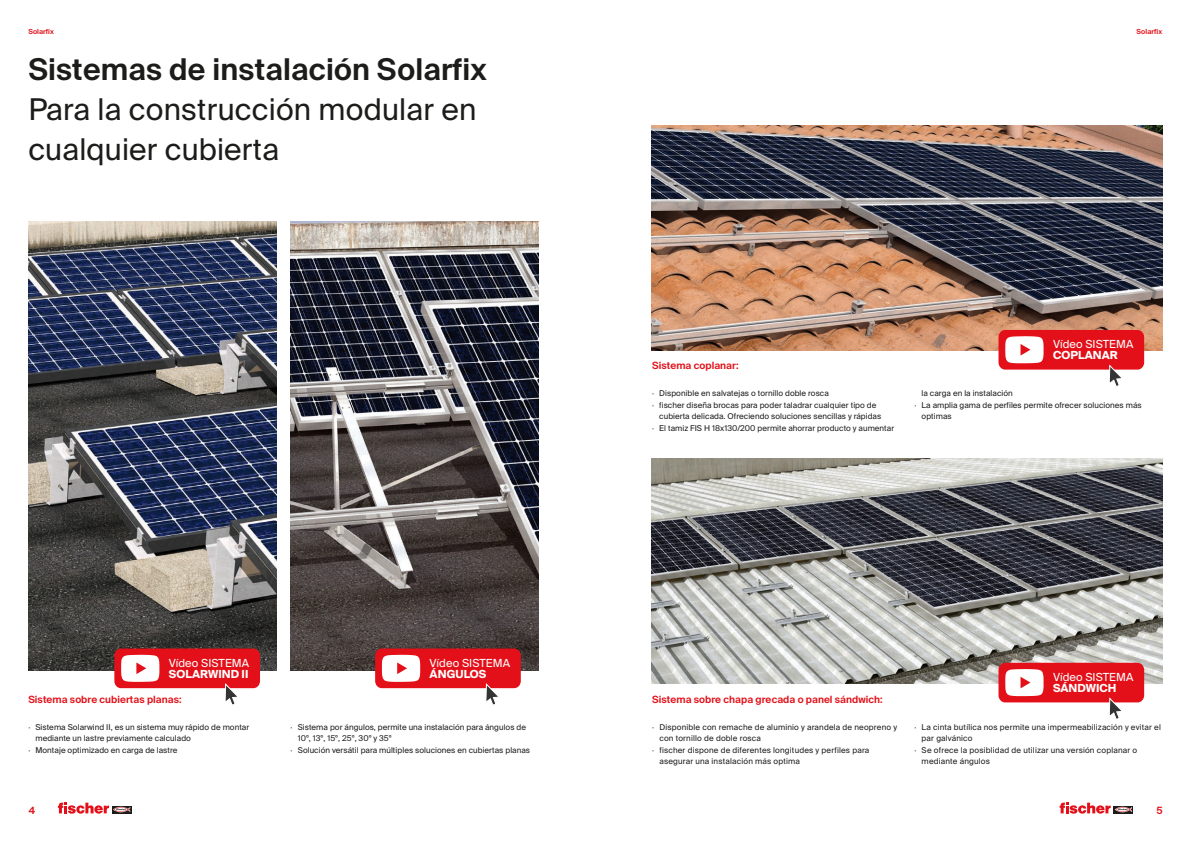
<style>
.page{position:relative;width:1191px;height:842px;background:#fff}
.page>*{position:absolute;margin:0;border:0;box-sizing:border-box;transform-origin:0 0}
.CB_AF_01_HEAD_35PT_S{font:30px "fischerstrong";letter-spacing:.005em;color:#1c1c1b}
.CB_AF_01_HEAD_35PT_S-2{font:600 30px "fischerstrong";letter-spacing:.005em;color:#1c1c1b}
.CB_AF_01_HEAD_35PT_S-3{font:11.1px "fischerstrong";letter-spacing:.005em;color:#fff}
.CB_AF_01_HEAD_35PT_S-4{font:700 11.1px "fischerstrong";letter-spacing:.005em;color:#fff}
.CB_AF_02_SUBHEAD_SB{font:600 10px "fischerstrong";letter-spacing:.005em;color:#e31019}
.t1{font:8px/11.5px "fischerstrong";letter-spacing:.005em;color:#1c1c1b}
.CB_AF_08_PAGINATION{font:600 7px "fischerstrong";letter-spacing:.005em;color:#e31019}
</style>
<div class="page">
<svg style="left:58px;top:803px;width:72px;height:11px"></svg>
<div style="left:1113px;top:806px;width:20px;height:7px;background:#1c1c1b"></div>
<svg style="left:1059px;top:803px;width:73px;height:11px"></svg>
<img style="left:651px;top:126px;width:511px;height:224px">
<img style="left:291px;top:222px;width:248px;height:448px">
<img style="left:651px;top:459px;width:511px;height:225px">
<img style="left:29px;top:222px;width:247px;height:448px">
<div style="left:375px;top:648px;width:146px;height:40px;background:#e31019;border-radius:7px"></div>
<svg style="left:382px;top:655px;width:38px;height:27px"></svg>
<svg style="left:485px;top:683px;width:15px;height:22px"></svg>
<div style="left:114px;top:648px;width:146px;height:40px;background:#e31019;border-radius:7px"></div>
<svg style="left:121px;top:655px;width:38px;height:27px"></svg>
<svg style="left:224px;top:683px;width:16px;height:22px"></svg>
<div style="left:998px;top:330px;width:146px;height:40px;background:#e31019;border-radius:7px"></div>
<svg style="left:1005px;top:336px;width:38px;height:27px"></svg>
<svg style="left:1108px;top:364px;width:15px;height:22px"></svg>
<div style="left:998px;top:663px;width:146px;height:39px;background:#e31019;border-radius:7px"></div>
<svg style="left:1005px;top:669px;width:38px;height:27px"></svg>
<svg style="left:1108px;top:697px;width:15px;height:22px"></svg>
<p class="CB_AF_08_PAGINATION" style="left:28px;top:27px;width:27px">Solarfix</p>
<p class="CB_AF_08_PAGINATION" style="left:1136px;top:27px;width:27px">Solarfix</p>
<p class="CB_AF_01_HEAD_35PT_S-2" style="left:28px;top:52px;width:460px">Sistemas de instalación Solarfix</p>
<p class="CB_AF_01_HEAD_35PT_S" style="left:28px;top:92px;width:449px">Para la construcción modular en</p>
<p class="CB_AF_01_HEAD_35PT_S" style="left:28px;top:132px;width:252px">cualquier cubierta</p>
<p class="CB_AF_01_HEAD_35PT_S-3" style="left:169px;top:656px;width:82px">Vídeo SISTEMA</p>
<p class="CB_AF_01_HEAD_35PT_S-4" style="left:169px;top:667px;width:81px">SOLARWIND II</p>
<p class="CB_AF_02_SUBHEAD_SB" style="left:28px;top:693px;width:155px">Sistema sobre cubiertas planas:</p>
<p class="t1" style="left:35px;top:721px;width:215px;text-indent:-7px">· Sistema Solarwind II, es un sistema muy rápido de montar mediante un lastre previamente calculado</p>
<p class="t1" style="left:28px;top:744px;width:151px">· Montaje optimizado en carga de lastre</p>
<p class="CB_AF_01_HEAD_35PT_S-3" style="left:429px;top:656px;width:82px">Vídeo SISTEMA</p>
<p class="CB_AF_01_HEAD_35PT_S-4" style="left:429px;top:667px;width:58px">ÁNGULOS</p>
<p class="t1" style="left:298px;top:721px;width:230px;text-indent:-7px">· Sistema por ángulos, permite una instalación para ángulos de<br>10º, 13º, 15º, 25º, 30º y 35º</p>
<p class="t1" style="left:291px;top:744px;width:241px">· Solución versátil para múltiples soluciones en cubiertas planas</p>
<p class="CB_AF_02_SUBHEAD_SB" style="left:652px;top:360px;width:88px">Sistema coplanar:</p>
<p class="t1" style="left:652px;top:388px;width:178px">· Disponible en salvatejas o tornillo doble rosca</p>
<p class="t1" style="left:659px;top:399px;width:223px;text-indent:-7px">· fischer diseña brocas para poder taladrar cualquier tipo de cubierta delicada. Ofreciendo soluciones sencillas y rápidas</p>
<p class="t1" style="left:652px;top:422px;width:243px">· El tamiz FIS H 18x130/200 permite ahorrar producto y aumentar</p>
<p class="CB_AF_01_HEAD_35PT_S-3" style="left:1053px;top:338px;width:82px">Vídeo SISTEMA</p>
<p class="CB_AF_01_HEAD_35PT_S-4" style="left:1053px;top:349px;width:66px">COPLANAR</p>
<p class="t1" style="left:921px;top:388px;width:93px">la carga en la instalación</p>
<p class="t1" style="left:921px;top:399px;width:222px;text-indent:-7px">· La amplia gama de perfiles permite ofrecer soluciones más optimas</p>
<p class="CB_AF_02_SUBHEAD_SB" style="left:652px;top:693px;width:232px">Sistema sobre chapa grecada o panel sándwich:</p>
<p class="t1" style="left:659px;top:721px;width:239px;text-indent:-7px">· Disponible con remache de aluminio y arandela de neopreno y con tornillo de doble rosca</p>
<p class="t1" style="left:659px;top:744px;width:211px;text-indent:-7px">· fischer dispone de diferentes longitudes y perfiles para asegurar una instalación más optima</p>
<p class="CB_AF_01_HEAD_35PT_S-3" style="left:1053px;top:670px;width:82px">Vídeo SISTEMA</p>
<p class="CB_AF_01_HEAD_35PT_S-4" style="left:1053px;top:682px;width:65px">SÁNDWICH</p>
<p class="t1" style="left:921px;top:721px;width:241px;text-indent:-7px">· La cinta butílica nos permite una impermeabilización y evitar el par galvánico</p>
<p class="t1" style="left:921px;top:744px;width:217px;text-indent:-7px">· Se ofrece la posiblidad de utilizar una versión coplanar o mediante ángulos</p>
<p class="CB_AF_02_SUBHEAD_SB" style="left:29px;top:804px;width:8px">4</p>
<p class="CB_AF_02_SUBHEAD_SB" style="left:1156px;top:804px;width:8px">5</p>
</div>
